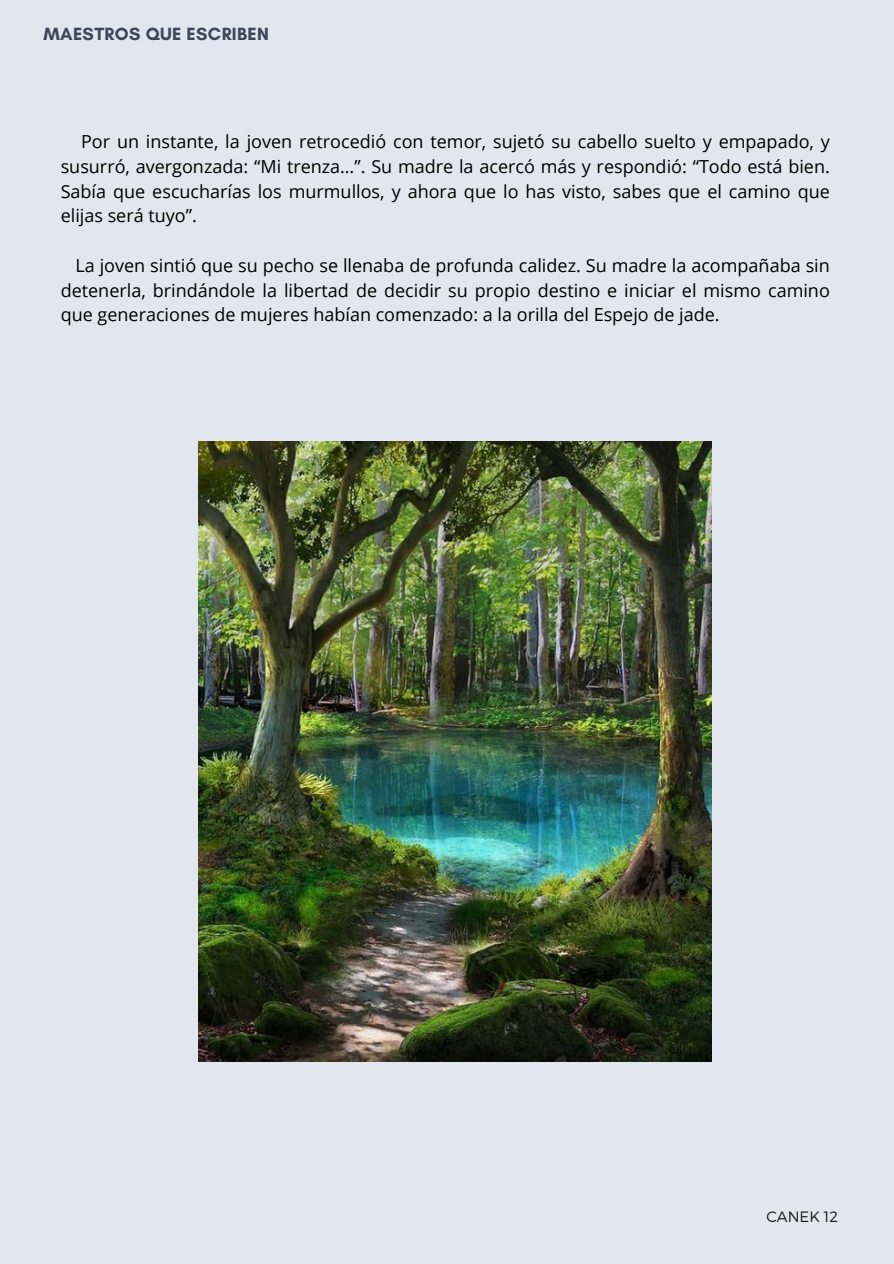
<style>
.page{position:relative;width:894px;height:1264px;background:#fff}
.page>*{position:absolute;margin:0;border:0;box-sizing:border-box;transform-origin:0 0}
.t1{font:18px/24.8px "Open Sans";color:#000;text-align:justify}
.t2{font:700 18px "Glacial Indifference";letter-spacing:.02em;color:#3d465a}
.t3{font:300 15px "Montserrat";color:#181818}
</style>
<div class="page">
<div style="left:0;top:0;width:893px;height:1263px;background:#e2e7ef"></div>
<img style="left:199px;top:441px;width:512px;height:620px">
<h2 class="t2" style="left:43px;top:22px;width:227px">MAESTROS QUE ESCRIBEN</h2>
<p class="t1" style="left:61px;top:129px;width:770px;text-indent:20px">Por un instante, la joven retrocedió con temor, sujetó su cabello suelto y empapado, y susurró, avergonzada: “Mi trenza…”. Su madre la acercó más y respondió: “Todo está bien.<br>Sabía que escucharías los murmullos, y ahora que lo has visto, sabes que el camino que elijas será tuyo”.</p>
<p class="t1" style="left:61px;top:252px;width:770px;text-indent:15px">La joven sintió que su pecho se llenaba de profunda calidez. Su madre la acompañaba sin detenerla, brindándole la libertad de decidir su propio destino e iniciar el mismo camino que generaciones de mujeres habían comenzado: a la orilla del Espejo de jade.</p>
<h2 class="t3" style="left:766px;top:1206px;width:73px">CANEK 12</h2>
</div>
